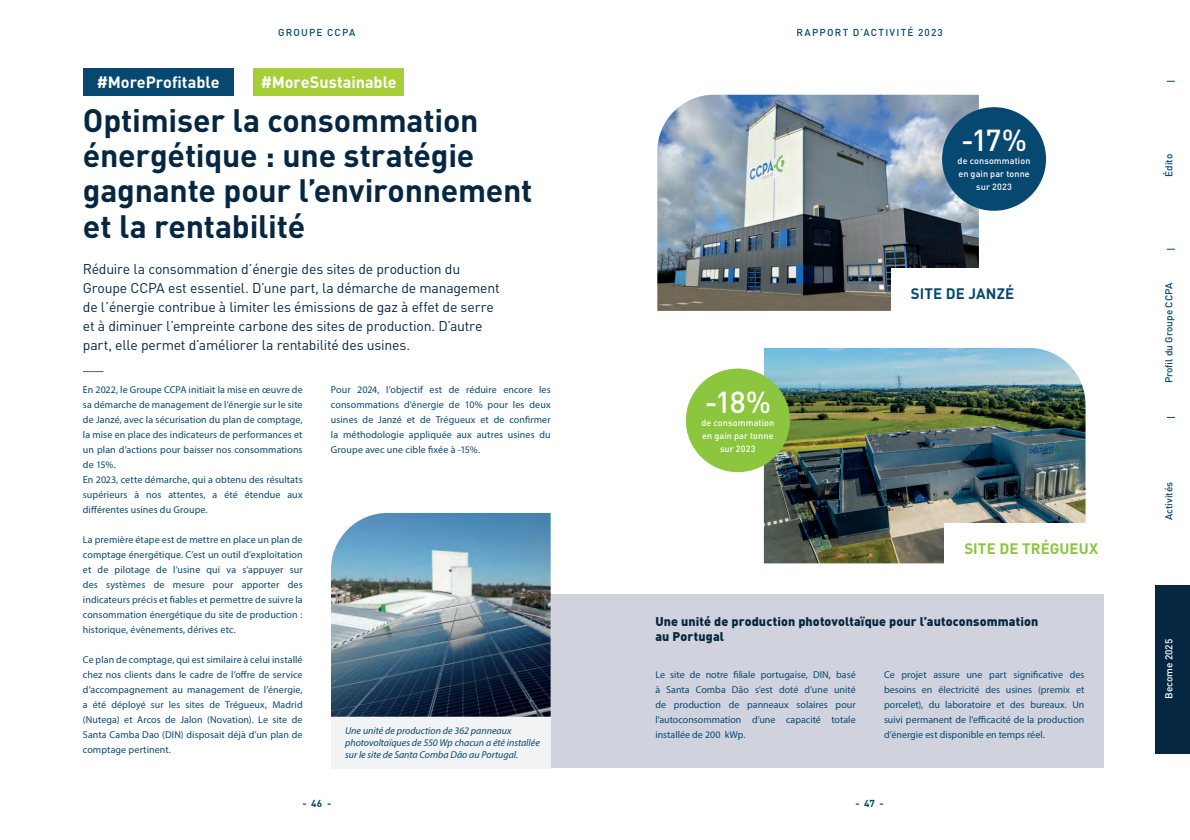
<style>
.page{position:relative;width:1190px;height:840px;background:#fff}
.page>*{position:absolute;margin:0;border:0;box-sizing:border-box;transform-origin:0 0}
.t1{font:700 32px/35px "DIN Pro";letter-spacing:-.01em;color:#062741}
.t2{font:500 30px "DIN Pro";color:#fff}
.t3{font:700 16.2px "DIN Pro";letter-spacing:-.005em;color:#fff}
.t4{font:700 15px "DIN Pro";letter-spacing:.01em;color:#8bc63e}
.t5{font:700 15px "DIN Pro";letter-spacing:.005em;color:#074871}
.t6{font:14px/19px "DIN Pro";letter-spacing:-.015em;color:#062741}
.t7{font:900 12.5px/15px "DIN Pro";letter-spacing:.01em;color:#062741}
.t8{font:10px/15px "Myriad Pro";letter-spacing:.01em;color:#074871;text-align:justify}
.t9{font:italic 10px/12px "Myriad Pro";color:#074871}
.t10{font:500 10px "DIN Pro";color:#074871}
.t11{font:500 10px "DIN Pro";letter-spacing:.125em;color:#074871}
.t12{font:500 10px "DIN Pro";letter-spacing:.115em;color:#074871}
.t13{font:500 10px "DIN Pro";color:#fff}
.t14{font:700 10px "DIN Pro";color:#074871}
.t15{font:500 10px "DIN Pro";letter-spacing:.04em;color:#074871}
.t16{font:500 9px/13px "DIN Pro";letter-spacing:.01em;color:#fff;text-align:center}
</style>
<div class="page">
<img style="left:331px;top:513px;width:220px;height:204px">
<div style="left:551px;top:594px;width:552px;height:174px;background:#d0d3de"></div>
<div style="left:83px;top:68px;width:150px;height:27px;background:#074871"></div>
<svg style="left:83px;top:371px;width:20px;height:1px"></svg>
<div style="left:331px;top:717px;width:220px;height:51px;background:#f2f3f4"></div>
<div style="left:1155px;top:585px;width:35px;height:168px;background:#062741"></div>
<div style="left:253px;top:68px;width:151px;height:27px;background:#a6ce39"></div>
<img style="left:764px;top:348px;width:321px;height:215px">
<img style="left:657px;top:95px;width:322px;height:216px">
<div style="left:942px;top:107px;width:104px;height:104px;background:#074871;border-radius:50%"></div>
<div style="left:686px;top:368px;width:104px;height:104px;background:#8bc63e;border-radius:50%"></div>
<div style="left:891px;top:269px;width:145px;height:49px;background:#fff"></div>
<div style="left:944px;top:524px;width:159px;height:49px;background:#fff"></div>
<p class="t12" style="left:278px;top:25px;width:79px">GROUPE CCPA</p>
<p class="t11" style="left:796px;top:25px;width:148px">RAPPORT D’ACTIVITÉ 2023</p>
<h3 class="t3" style="left:97px;top:71px;width:124px">#MoreProfitable</h3>
<h3 class="t3" style="left:261px;top:71px;width:138px">#MoreSustainable</h3>
<h1 class="t1" style="left:83px;top:102px;width:451px">Optimiser la consommation énergétique : une stratégie gagnante pour l’environnement et la rentabilité</h1>
<h2 class="t2" style="left:961px;top:120px;width:67px">-17%</h2>
<p class="t16" style="left:958px;top:154px;width:74px">de consommation en gain par tonne sur 2023</p>
<p class="t6" style="left:83px;top:259px;width:418px">Réduire la consommation d’énergie des sites de production du Groupe CCPA est essentiel. D’une part, la démarche de management de l’énergie contribue à limiter les émissions de gaz à effet de serre et à diminuer l’empreinte carbone des sites de production. D’autre part, elle permet d’améliorer la rentabilité des usines.</p>
<p class="t8" style="left:83px;top:382px;width:221px;text-align:left">En 2022, le Groupe CCPA initiait la mise en œuvre de sa démarche de management de l’énergie sur le site de Janzé, avec la sécurisation du plan de comptage, la mise en place des indicateurs de performances et un plan d’actions pour baisser nos consommations de 15%.<br>En 2023, cette démarche, qui a obtenu des résultats supérieurs à nos attentes, a été étendue aux différentes usines du Groupe.</p>
<p class="t8" style="left:83px;top:532px;width:221px">La première étape est de mettre en place un plan de comptage énergétique. C’est un outil d’exploitation et de pilotage de l’usine qui va s’appuyer sur des systèmes de mesure pour apporter des indicateurs précis et fiables et permettre de suivre la consommation énergétique du site de production : historique, évènements, dérives etc.</p>
<p class="t8" style="left:83px;top:652px;width:221px">Ce plan de comptage, qui est similaire à celui installé chez nos clients dans le cadre de l’offre de service d’accompagnement au management de l’énergie, a été déployé sur les sites de Trégueux, Madrid (Nutega) et Arcos de Jalon (Novation). Le site de Santa Camba Dao (DIN) disposait déjà d’un plan de comptage pertinent.</p>
<p class="t8" style="left:331px;top:382px;width:221px">Pour 2024, l’objectif est de réduire encore les consommations d’énergie de 10% pour les deux usines de Janzé et de Trégueux et de confirmer la méthodologie appliquée aux autres usines du Groupe avec une cible fixée à -15%.</p>
<p class="t9" style="left:345px;top:725px;width:196px">Une unité de production de 362 panneaux photovoltaïques de 550 Wp chacun a été installée sur le site de Santa Comba Dão au Portugal.</p>
<h2 class="t2" style="left:705px;top:381px;width:68px">-18%</h2>
<p class="t16" style="left:701px;top:415px;width:74px">de consommation en gain par tonne sur 2023</p>
<h3 class="t5" style="left:911px;top:283px;width:105px">SITE DE JANZÉ</h3>
<h3 class="t4" style="left:964px;top:538px;width:135px">SITE DE TRÉGUEUX</h3>
<p class="t7" style="left:655px;top:612px;width:385px">Une unité de production photovoltaïque pour l’autoconsommation au Portugal</p>
<p class="t8" style="left:655px;top:667px;width:202px">Le site de notre filiale portugaise, DIN, basé à Santa Comba Dão s’est doté d’une unité de production de panneaux solaires pour l’autoconsommation d’une capacité totale installée de 200 kWp.</p>
<p class="t8" style="left:884px;top:667px;width:202px">Ce projet assure une part significative des besoins en électricité des usines (premix et porcelet), du laboratoire et des bureaux. Un suivi permanent de l’efficacité de la production d’énergie est disponible en temps réel.</p>
<p class="t14" style="left:302px;top:797px;width:30px">- 46 -</p>
<p class="t14" style="left:855px;top:797px;width:30px">- 47 -</p>
<p class="t15" style="left:1162px;top:177px;width:24px;rotate:-90deg">Édito</p>
<p class="t10" style="left:1162px;top:383px;width:102px;rotate:-90deg">Profil du Groupe CCPA</p>
<p class="t10" style="left:1162px;top:520px;width:40px;rotate:-90deg">Activités</p>
<p class="t13" style="left:1162px;top:699px;width:61px;rotate:-90deg">Become 2025</p>
</div>
